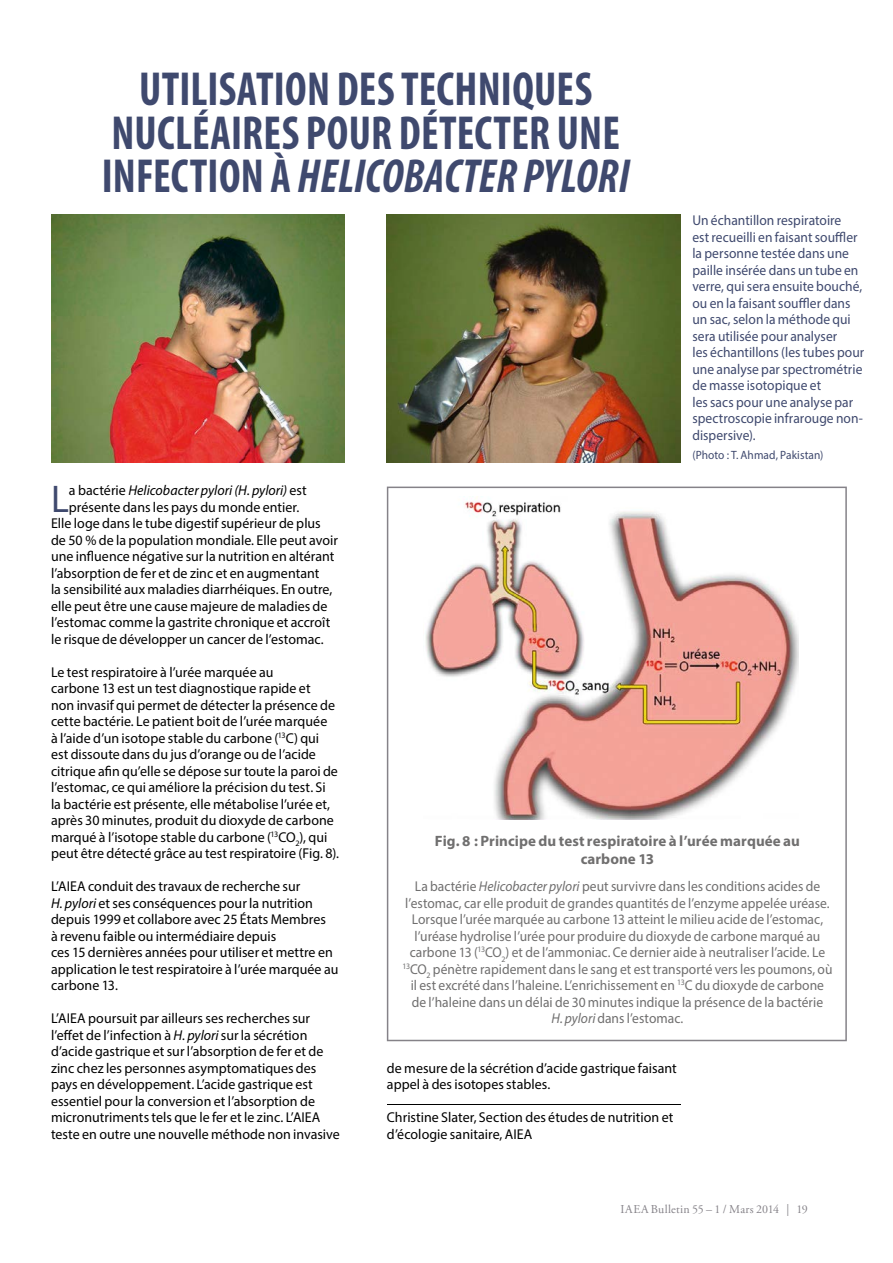
<style>
.page{position:relative;width:893px;height:1263px;background:#fff}
.page>*{position:absolute;margin:0;border:0;box-sizing:border-box;transform-origin:0 0}
.t1{font:700 condensed 48px/43.5px "Myriad Pro";letter-spacing:.005em;color:#3f496e;text-align:center;scale:.93 1}
.t2{font:38.7px "Myriad Pro";color:#3f496e}
.t3{font:700 15px/18px "Myriad Pro";letter-spacing:.005em;color:#706f6f;text-align:center}
.t4{font:14.25px/16.5px "Myriad Pro";letter-spacing:.005em;color:#000}
.t5{font:14.25px/16.5px "Myriad Pro";letter-spacing:.005em;color:#706f6f;text-align:center;scale:.95 1}
.t6{font:14.25px/16.5px "Myriad Pro";color:#3f496e;scale:.95 1}
.t7{font:italic 14.25px "Myriad Pro";color:#000}
.t8{font:12px "Adobe Garamond Pro";letter-spacing:.02em;color:#858288}
.t9{font:12px "Myriad Pro";letter-spacing:.005em;color:#3f496e;scale:.95 1}
.s1{font-style:italic}
.s2{font-style:normal}
</style>
<div class="page">
<hr style="left:387px;top:1104px;width:293px;height:1px;background:#000">
<img style="left:51px;top:214px;width:293px;height:248px">
<img style="left:387px;top:214px;width:293px;height:248px">
<svg style="left:387px;top:487px;width:460px;height:554px"></svg>
<img style="left:424px;top:497px;width:375px;height:323px">
<h1 class="t1" style="left:102px;top:66px;width:569px">UTILISATION DES TECHNIQUES<br>NUCLÉAIRES POUR DÉTECTER UNE<br>INFECTION À <span class="s1">HELICOBACTER PYLORI</span></h1>
<p class="t6" style="left:692px;top:212px;width:182px">Un échantillon respiratoire<br>est recueilli en faisant souffler la personne testée dans une paille insérée dans un tube en verre, qui sera ensuite bouché, ou en la faisant souffler dans un sac, selon la méthode qui sera utilisée pour analyser<br>les échantillons (les tubes pour une analyse par spectrométrie de masse isotopique et<br>les sacs pour une analyse par spectroscopie infrarouge non&shy;dispersive).</p>
<p class="t9" style="left:692px;top:448px;width:139px">(Photo : T. Ahmad, Pakistan)</p>
<h2 class="t2" style="left:51px;top:475px;width:19px">L</h2>
<p class="t7" style="left:69px;top:481px;width:239px"><span class="s2">a bactérie</span> Helicobacter pylori (H. pylori) <span class="s2">est</span></p>
<p class="t4" style="left:69px;top:498px;width:232px">présente dans les pays du monde entier.</p>
<p class="t4" style="left:51px;top:515px;width:271px">Elle loge dans le tube digestif supérieur de plus</p>
<p class="t4" style="left:51px;top:531px;width:288px">de 50 % de la population mondiale. Elle peut avoir</p>
<p class="t4" style="left:51px;top:548px;width:285px">une influence négative sur la nutrition en altérant</p>
<p class="t4" style="left:51px;top:564px;width:270px">l’absorption de fer et de zinc et en augmentant</p>
<p class="t4" style="left:51px;top:581px;width:283px">la sensibilité aux maladies diarrhéiques. En outre,</p>
<p class="t4" style="left:51px;top:597px;width:278px">elle peut être une cause majeure de maladies de</p>
<p class="t4" style="left:51px;top:614px;width:281px">l’estomac comme la gastrite chronique et accroît</p>
<p class="t4" style="left:51px;top:630px;width:274px">le risque de développer un cancer de l’estomac.</p>
<p class="t4" style="left:51px;top:663px;width:289px">Le test respiratoire à l’urée marquée au<br>carbone 13 est un test diagnostique rapide et<br>non invasif qui permet de détecter la présence de cette bactérie. Le patient boit de l’urée marquée<br>à l’aide d’un isotope stable du carbone (<sup>13</sup>C) qui est dissoute dans du jus d’orange ou de l’acide citrique afin qu’elle se dépose sur toute la paroi de l’estomac, ce qui améliore la précision du test. Si la bactérie est présente, elle métabolise l’urée et, après 30 minutes, produit du dioxyde de carbone marqué à l’isotope stable du carbone (<sup>13</sup>CO<sub>2</sub>), qui peut être détecté grâce au test respiratoire (Fig. 8).</p>
<p class="t4" style="left:51px;top:878px;width:289px">L’AIEA conduit des travaux de recherche sur<br><span class="s1">H. pylori</span> et ses conséquences pour la nutrition depuis 1999 et collabore avec 25 États Membres<br>à revenu faible ou intermédiaire depuis<br>ces 15 dernières années pour utiliser et mettre en application le test respiratoire à l’urée marquée au carbone 13.</p>
<p class="t4" style="left:51px;top:1010px;width:290px">L’AIEA poursuit par ailleurs ses recherches sur l’effet de l’infection à <span class="s1">H. pylori</span> sur la sécrétion d’acide gastrique et sur l’absorption de fer et de zinc chez les personnes asymptomatiques des pays en développement. L’acide gastrique est essentiel pour la conversion et l’absorption de micronutriments tels que le fer et le zinc. L’AIEA teste en outre une nouvelle méthode non invasive</p>
<p class="t3" style="left:435px;top:831px;width:367px">Fig. 8 : Principe du test respiratoire à l’urée marquée au carbone 13</p>
<p class="t5" style="left:402px;top:878px;width:454px">La bactérie <span class="s1">Helicobacter pylori</span> peut survivre dans les conditions acides de l’estomac, car elle produit de grandes quantités de l’enzyme appelée uréase.<br>Lorsque l’urée marquée au carbone 13 atteint le milieu acide de l’estomac, l’uréase hydrolise l’urée pour produire du dioxyde de carbone marqué au carbone 13 (<sup>13</sup>CO<sub>2</sub>) et de l’ammoniac. Ce dernier aide à neutraliser l’acide. Le <sup>13</sup>CO<sub>2</sub> pénètre rapidement dans le sang et est transporté vers les poumons, où il est excrété dans l’haleine. L’enrichissement en <sup>13</sup>C du dioxyde de carbone de l’haleine dans un délai de 30 minutes indique la présence de la bactérie<br><span class="s1">H. pylori</span> dans l’estomac.</p>
<p class="t4" style="left:387px;top:1059px;width:291px">de mesure de la sécrétion d’acide gastrique faisant appel à des isotopes stables.</p>
<p class="t4" style="left:387px;top:1109px;width:288px">Christine Slater, Section des études de nutrition et d’écologie sanitaire, AIEA</p>
<p class="t8" style="left:621px;top:1201px;width:189px">IAEA Bulletin 55 – 1 / Mars 2014 | 19</p>
</div>
